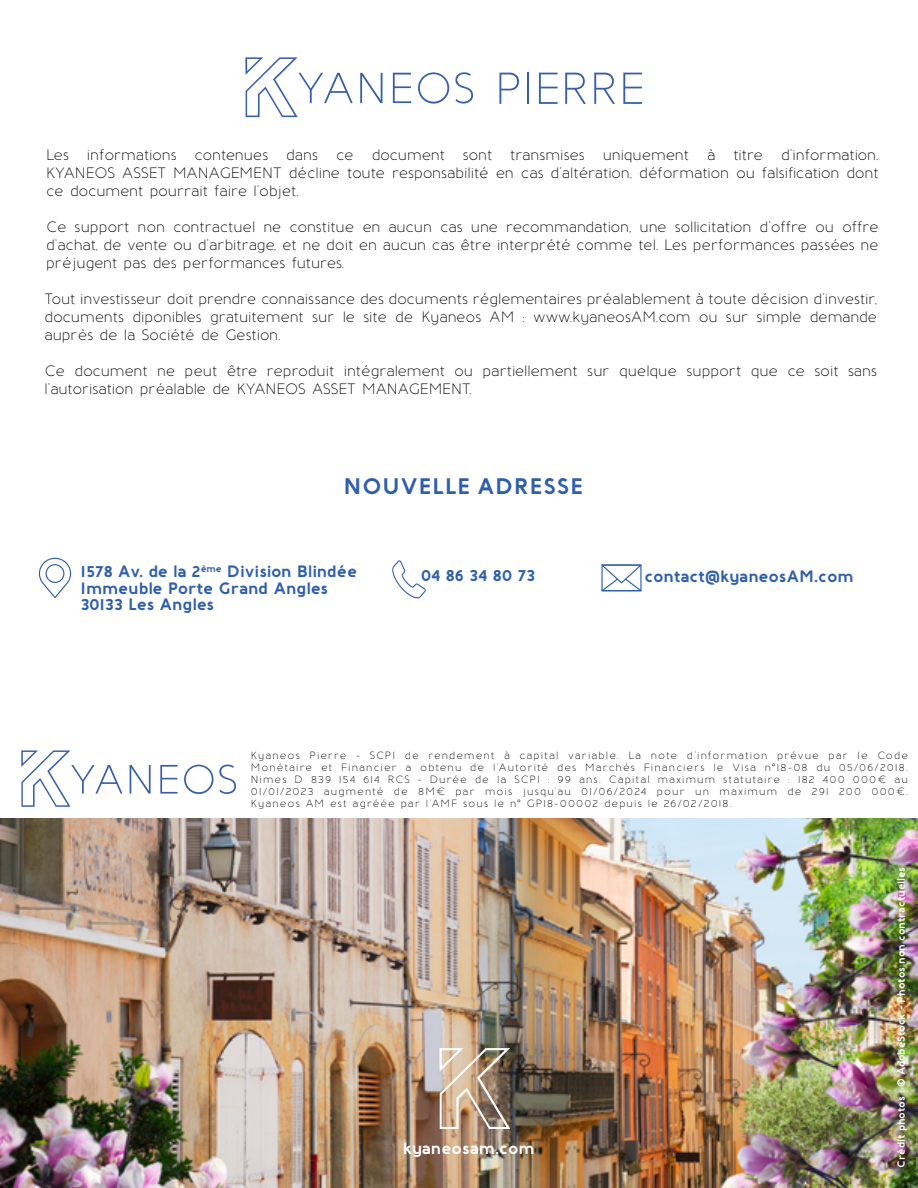
<style>
.page{position:relative;width:918px;height:1188px;background:#fff}
.page>*{position:absolute;margin:0;border:0;box-sizing:border-box;transform-origin:0 0}
.t1{font:700 22.5px "Baufra W01";letter-spacing:.015em;color:#2f5eaa}
.t2{font:700 16.5px/16.5px "Baufra W01";letter-spacing:-.01em;color:#305faa}
.t3{font:700 16.5px "Baufra W01";color:#fff}
.t4{font:15px/18px "Baufra W01";letter-spacing:-.005em;color:#000;text-align:justify}
.t5{font:10.5px/12px "Baufra W01";letter-spacing:.105em;color:#000;text-align:justify}
.t6{font:700 10.5px "Baufra W01";color:#fff}
</style>
<div class="page">
<img style="left:0;top:819px;width:918px;height:369px">
<svg style="left:130px;top:765px;width:21px;height:29px"></svg>
<svg style="left:160px;top:765px;width:18px;height:29px"></svg>
<svg style="left:184px;top:765px;width:52px;height:29px"></svg>
<svg style="left:21px;top:750px;width:101px;height:57px"></svg>
<svg style="left:360px;top:73px;width:22px;height:30px"></svg>
<svg style="left:393px;top:73px;width:18px;height:30px"></svg>
<svg style="left:418px;top:72px;width:31px;height:32px"></svg>
<svg style="left:455px;top:72px;width:18px;height:32px"></svg>
<svg style="left:245px;top:57px;width:108px;height:60px"></svg>
<svg style="left:499px;top:73px;width:20px;height:31px"></svg>
<hr style="left:527px;top:73px;width:2px;height:31px;background:#385ea8">
<svg style="left:539px;top:73px;width:19px;height:31px"></svg>
<svg style="left:565px;top:73px;width:21px;height:31px"></svg>
<svg style="left:594px;top:73px;width:21px;height:31px"></svg>
<svg style="left:623px;top:73px;width:19px;height:31px"></svg>
<svg style="left:39px;top:558px;width:32px;height:40px"></svg>
<svg style="left:392px;top:560px;width:34px;height:38px"></svg>
<svg style="left:601px;top:565px;width:41px;height:26px"></svg>
<img style="left:439px;top:1048px;width:71px;height:81px">
<p class="t4" style="left:46px;top:146px;width:834px">Les informations contenues dans ce document sont transmises uniquement à titre d’information.<br>KYANEOS ASSET MANAGEMENT décline toute responsabilité en cas d’altération, déformation ou falsification dont ce document pourrait faire l’objet.</p>
<p class="t4" style="left:46px;top:218px;width:834px">Ce support non contractuel ne constitue en aucun cas une recommandation, une sollicitation d’offre ou offre d’achat, de vente ou d’arbitrage, et ne doit en aucun cas être interprété comme tel. Les performances passées ne préjugent pas des performances futures.</p>
<p class="t4" style="left:45px;top:290px;width:834px">Tout investisseur doit prendre connaissance des documents réglementaires préalablement à toute décision d’investir, documents diponibles gratuitement sur le site de Kyaneos AM : www.kyaneosAM.com ou sur simple demande auprès de la Société de Gestion.</p>
<p class="t4" style="left:45px;top:362px;width:834px">Ce document ne peut être reproduit intégralement ou partiellement sur quelque support que ce soit sans l’autorisation préalable de KYANEOS ASSET MANAGEMENT.</p>
<h1 class="t1" style="left:344px;top:474px;width:241px">NOUVELLE ADRESSE</h1>
<p class="t2" style="left:81px;top:563px;width:278px">1578 Av. de la 2<sup>ème</sup> Division Blindée<br>Immeuble Porte Grand Angles<br>30133 Les Angles</p>
<p class="t2" style="left:420px;top:567px;width:116px">04 86 34 80 73</p>
<p class="t2" style="left:644px;top:568px;width:211px">contact@kyaneosAM.com</p>
<p class="t5" style="left:251px;top:749px;width:659px">Kyaneos Pierre - SCPI de rendement à capital variable. La note d’information prévue par le Code Monétaire et Financier a obtenu de l’Autorité des Marchés Financiers le Visa n°18-08 du 05/06/2018.<br>Nimes D 839 154 614 RCS - Durée de la SCPI : 99 ans. Capital maximum statutaire : 182 400 000€ au 01/01/2023 augmenté de 8M€ par mois jusqu’au 01/06/2024 pour un maximum de 291 200 000€.<br>Kyaneos AM est agréée par l’AMF sous le n° GP18-00002 depuis le 26/02/2018.</p>
<p class="t3" style="left:403px;top:1139px;width:134px">kyaneosam.com</p>
<p class="t6" style="left:895px;top:1168px;width:302px;rotate:-90deg">Crédit photos : © AdobeStock - Photos non contractuelles</p>
</div>
